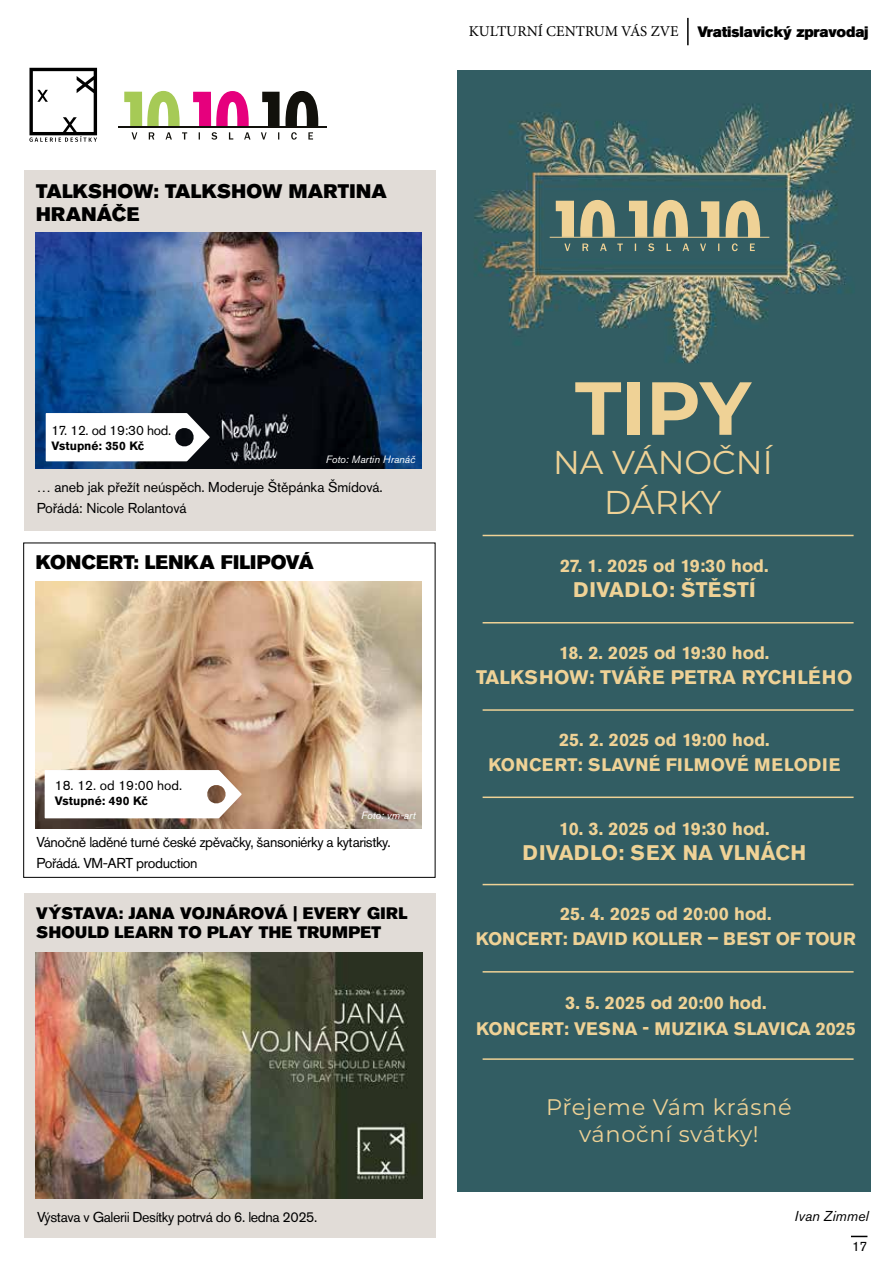
<style>
.page{position:relative;width:893px;height:1263px;background:#fff}
.page>*{position:absolute;margin:0;border:0;box-sizing:border-box;transform-origin:0 0}
.t1{font:700 75px "Montserrat";color:#efd296}
.t2{font:33px/39.6px "Montserrat";color:#efd296;text-align:center}
.t3{font:22.5px/27px "Montserrat";letter-spacing:.03em;color:#efd296;text-align:center}
.t4{font:700 21px "Akzidenz Grotesk Pro";letter-spacing:.01em;color:#efd296}
.t5{font:19.5px/23.4px "Akzidenz Grotesk Pro Super";letter-spacing:.015em;color:#000}
.t6{font:700 19.5px "Akzidenz Grotesk Pro";letter-spacing:.01em;color:#efd296}
.t7{font:700 18px/25.5px "Akzidenz Grotesk Pro";color:#efd296;text-align:center}
.t8{font:16.5px/19.8px "Akzidenz Grotesk Pro Super";letter-spacing:.02em;color:#000}
.t9{font:15px "Akzidenz Grotesk Pro Super";letter-spacing:-.01em;color:#000}
.t10{font:14.25px/21px "Akzidenz Grotesk Pro";letter-spacing:-.03em;color:#000}
.t11{font:14.25px/21px "Akzidenz Grotesk Pro";letter-spacing:-.01em;color:#000}
.t12{font:italic 14.25px "Akzidenz Grotesk Pro";color:#000}
.t13{font:13.5px "Akzidenz Grotesk Pro";color:#000}
.t14{font:13.5px "Akzidenz Grotesk Pro";letter-spacing:-.02em;color:#000}
.t15{font:700 12px "Akzidenz Grotesk Pro";color:#000}
.t16{font:italic 10.5px "Akzidenz Grotesk Pro";color:#fff}
.s1{font-family:"Minion Pro"}
</style>
<div class="page">
<div style="left:23px;top:543px;width:412px;height:335px;border:1px solid #000"></div>
<div style="left:24px;top:170px;width:411px;height:360px;background:#e1dcd7"></div>
<img style="left:35px;top:233px;width:386px;height:236px">
<img style="left:36px;top:582px;width:386px;height:246px">
<svg style="left:46px;top:413px;width:164px;height:48px;background:#e5e5e6"></svg>
<div style="left:24px;top:893px;width:411px;height:344px;background:#e1dcd7"></div>
<img style="left:36px;top:952px;width:386px;height:247px">
<svg style="left:45px;top:770px;width:197px;height:48px"></svg>
<hr style="left:687px;top:18px;width:2px;height:27px;background:#000">
<svg style="left:851px;top:1236px;width:16px;height:1px"></svg>
<svg style="left:262px;top:91px;width:56px;height:35px"></svg>
<svg style="left:124px;top:91px;width:56px;height:35px"></svg>
<svg style="left:193px;top:91px;width:56px;height:35px"></svg>
<hr style="left:118px;top:126px;width:209px;height:1px;background:#12110c">
<svg style="left:132px;top:132px;width:181px;height:8px"></svg>
<svg style="left:29px;top:68px;width:68px;height:74px"></svg>
<img style="left:457px;top:71px;width:414px;height:1120px">
<svg style="left:556px;top:200px;width:204px;height:51px;background:#808d78"></svg>
<hr style="left:550px;top:237px;width:219px;height:1px;background:#efd296">
<hr style="left:483px;top:535px;width:371px;height:1px;background:#efd296">
<hr style="left:483px;top:622px;width:371px;height:1px;background:#efd296">
<hr style="left:483px;top:709px;width:371px;height:2px;background:#efd296">
<hr style="left:483px;top:796px;width:371px;height:2px;background:#efd296">
<hr style="left:483px;top:884px;width:371px;height:1px;background:#efd296">
<hr style="left:483px;top:1058px;width:371px;height:2px;background:#efd296">
<hr style="left:483px;top:971px;width:371px;height:1px;background:#efd296">
<p class="t5" style="left:36px;top:179px;width:352px">TALKSHOW: TALKSHOW MARTINA<br>HRANÁČE</p>
<p class="t9" style="left:469px;top:22px;width:401px"><span class="s1">KULTURNÍ CENTRUM VÁS ZVE</span> Vratislavický zpravodaj</p>
<p class="t14" style="left:52px;top:422px;width:121px">17. 12. od 19:30 hod.</p>
<p class="t15" style="left:52px;top:438px;width:94px">Vstupné: 350 Kč</p>
<p class="t16" style="left:326px;top:453px;width:91px">Foto: Martin Hranáč</p>
<p class="t11" style="left:37px;top:476px;width:348px">… aneb jak přežít neúspěch. Moderuje Štěpánka Šmídová.<br>Pořádá: Nicole Rolantová</p>
<p class="t5" style="left:36px;top:550px;width:280px">KONCERT: LENKA FILIPOVÁ</p>
<p class="t13" style="left:55px;top:776px;width:129px">18. 12. od 19:00 hod.</p>
<p class="t15" style="left:55px;top:793px;width:94px">Vstupné: 490 Kč</p>
<p class="t16" style="left:361px;top:808px;width:56px">Foto: vm-art</p>
<p class="t10" style="left:37px;top:832px;width:355px">Vánočně laděné turné české zpěvačky, šansoniérky a kytaristky.<br>Pořádá. VM-ART production</p>
<p class="t8" style="left:36px;top:903px;width:373px">VÝSTAVA: JANA VOJNÁROVÁ | EVERY GIRL<br>SHOULD LEARN TO PLAY THE TRUMPET</p>
<p class="t10" style="left:37px;top:1206px;width:282px">Výstava v Galerii Desítky potrvá do 6. ledna 2025.</p>
<h1 class="t1" style="left:575px;top:354px;width:177px">TIPY</h1>
<h2 class="t2" style="left:553px;top:442px;width:221px">NA VÁNOČNÍ<br>DÁRKY</h2>
<p class="t7" style="left:560px;top:552px;width:210px">27. 1. 2025 od 19:30 hod.</p>
<p class="t4" style="left:573px;top:576px;width:184px">DIVADLO: ŠTĚSTÍ</p>
<p class="t7" style="left:559px;top:639px;width:212px">18. 2. 2025 od 19:30 hod.</p>
<p class="t6" style="left:476px;top:665px;width:378px">TALKSHOW: TVÁŘE PETRA RYCHLÉHO</p>
<p class="t7" style="left:488px;top:726px;width:354px">25. 2. 2025 od 19:00 hod.<br>KONCERT: SLAVNÉ FILMOVÉ MELODIE</p>
<p class="t7" style="left:559px;top:815px;width:212px">10. 3. 2025 od 19:30 hod.</p>
<p class="t4" style="left:523px;top:839px;width:285px">DIVADLO: SEX NA VLNÁCH</p>
<p class="t7" style="left:476px;top:900px;width:382px">25. 4. 2025 od 20:00 hod.<br>KONCERT: DAVID KOLLER – BEST OF TOUR</p>
<p class="t7" style="left:476px;top:990px;width:381px">3. 5. 2025 od 20:00 hod.<br>KONCERT: VESNA - MUZIKA SLAVICA 2025</p>
<p class="t3" style="left:546px;top:1092px;width:247px">Přejeme Vám krásné vánoční svátky!</p>
<p class="t12" style="left:795px;top:1207px;width:76px">Ivan Zimmel</p>
<p class="t13" style="left:852px;top:1237px;width:17px">17</p>
</div>
